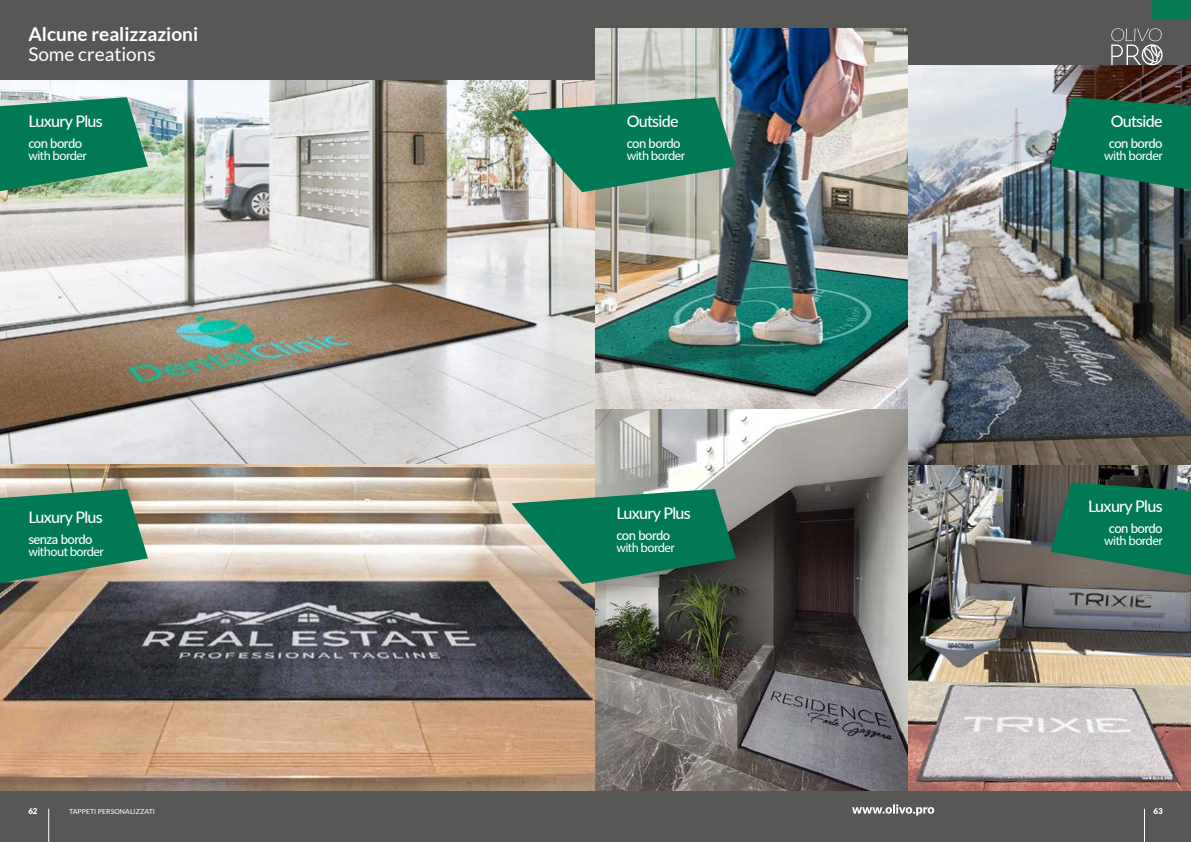
<style>
.page{position:relative;width:1191px;height:842px;background:#fff}
.page>*{position:absolute;margin:0;border:0;box-sizing:border-box;transform-origin:0 0}
.t1{font:700 19px "Lato";color:#fff}
.t2{font:19px "Lato";color:#fff}
.t3{font:500 16px "Lato";letter-spacing:-.04em;color:#fff}
.t4{font:13px "Myriad Pro";letter-spacing:-.04em;color:#fff}
.t5{font:500 13px "Lato";letter-spacing:-.04em;color:#fff}
.t6{font:900 8px "Lato";color:#fff}
.t7{font:7px "Lato";color:#fff}
</style>
<div class="page">
<div style="left:0;top:790px;width:1191px;height:52px;background:#575756"></div>
<div style="left:0;top:0;width:1191px;height:81px;background:#575756"></div>
<hr style="left:48px;top:809px;width:1px;height:33px;background:#fff">
<img style="left:0;top:81px;width:595px;height:709px">
<svg style="left:0;top:97px;width:148px;height:94px;background:#298a68"></svg>
<svg style="left:0;top:489px;width:148px;height:94px;background:#2d8462"></svg>
<img style="left:907px;top:465px;width:284px;height:325px">
<img style="left:907px;top:65px;width:284px;height:400px">
<img style="left:595px;top:28px;width:312px;height:762px">
<svg style="left:511px;top:489px;width:225px;height:95px;background:#398568"></svg>
<svg style="left:1050px;top:482px;width:141px;height:93px;background:#187255"></svg>
<svg style="left:511px;top:97px;width:225px;height:95px;background:#3f8e71"></svg>
<svg style="left:1050px;top:97px;width:141px;height:93px;background:#1b7a5f"></svg>
<svg style="left:1111px;top:28px;width:51px;height:37px"></svg>
<hr style="left:1144px;top:809px;width:1px;height:33px;background:#fff">
<svg style="left:852px;top:804px;width:82px;height:12px"></svg>
<div style="left:1152px;top:0;width:39px;height:20px;background:#077955"></div>
<h1 class="t1" style="left:28px;top:23px;width:171px">Alcune realizzazioni</h1>
<h1 class="t2" style="left:28px;top:44px;width:129px">Some creations</h1>
<p class="t3" style="left:28px;top:110px;width:76px">Luxury Plus</p>
<p class="t5" style="left:28px;top:134px;width:55px">con bordo</p>
<p class="t4" style="left:28px;top:148px;width:60px">with border</p>
<p class="t3" style="left:28px;top:505px;width:76px">Luxury Plus</p>
<p class="t5" style="left:28px;top:529px;width:66px">senza bordo</p>
<p class="t4" style="left:28px;top:543px;width:77px">without border</p>
<p class="t6" style="left:28px;top:806px;width:11px">62</p>
<p class="t7" style="left:69px;top:807px;width:87px">TAPPETI PERSONALIZZATI</p>
<p class="t3" style="left:626px;top:110px;width:53px">Outside</p>
<p class="t5" style="left:626px;top:134px;width:55px">con bordo</p>
<p class="t4" style="left:626px;top:148px;width:60px">with border</p>
<p class="t3" style="left:616px;top:502px;width:76px">Luxury Plus</p>
<p class="t5" style="left:616px;top:526px;width:55px">con bordo</p>
<p class="t4" style="left:616px;top:539px;width:60px">with border</p>
<p class="t3" style="left:1110px;top:110px;width:53px">Outside</p>
<p class="t5" style="left:1108px;top:134px;width:55px">con bordo</p>
<p class="t4" style="left:1104px;top:148px;width:60px">with border</p>
<p class="t3" style="left:1088px;top:494px;width:76px">Luxury Plus</p>
<p class="t5" style="left:1108px;top:518px;width:55px">con bordo</p>
<p class="t4" style="left:1104px;top:532px;width:60px">with border</p>
<p class="t6" style="left:1153px;top:806px;width:11px">63</p>
</div>
